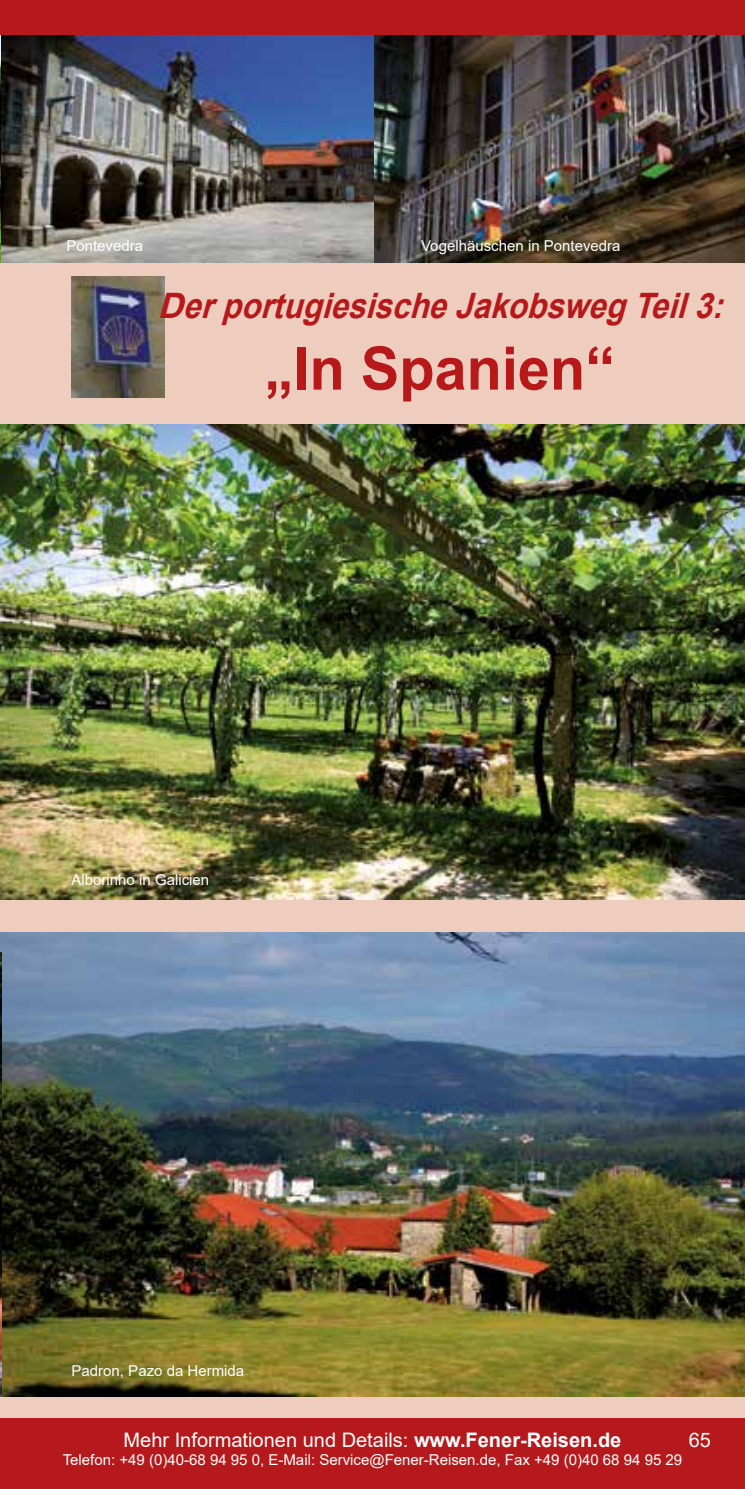
<style>
.page{position:relative;width:745px;height:1489px;background:#fff}
.page>*{position:absolute;margin:0;border:0;box-sizing:border-box;transform-origin:0 0}
.t1{font:700 60px "Arial";color:#b7191a;scale:.96 1}
.t2{font:italic 700 35px "Arial";color:#b7191a}
.t3{font:20px "Arial";color:#fff}
.t4{font:15px "Arial";color:#fff}
.s1{font-weight:700}
</style>
<div class="page">
<div style="left:0;top:0;width:744px;height:1488px;background:#eecdbf"></div>
<div style="left:0;top:0;width:744px;height:35px;background:#b5191b"></div>
<div style="left:0;top:1417px;width:744px;height:71px;background:#b5191b"></div>
<img style="left:0;top:35px;width:744px;height:227px">
<img style="left:1px;top:932px;width:743px;height:463px">
<img style="left:1px;top:424px;width:743px;height:475px">
<img style="left:71px;top:276px;width:94px;height:121px">
<img style="left:0;top:952px;width:1px;height:443px">
<p class="t4" style="left:66px;top:236px;width:78px">Pontevedra</p>
<p class="t4" style="left:421px;top:236px;width:201px">Vogelhäuschen in Pontevedra</p>
<h2 class="t2" style="left:157px;top:280px;width:579px">DerportugiesischeJakobswegTeil3:</h2>
<h1 class="t1" style="left:264px;top:326px;width:366px">„In Spanien“</h1>
<p class="t4" style="left:71px;top:869px;width:139px">Alborinho in Galicien</p>
<p class="t4" style="left:71px;top:1359px;width:174px">Padron, Pazo da Hermida</p>
<h3 class="t3" style="left:123px;top:1426px;width:499px">Mehr Informationen und Details: <span class="s1">www.Fener-Reisen.de</span></h3>
<p class="t4" style="left:63px;top:1449px;width:620px">Telefon: +49 (0)40-68 94 95 0, E-Mail: Service@Fener-Reisen.de, Fax +49 (0)40 68 94 95 29</p>
<h3 class="t3" style="left:688px;top:1426px;width:24px">65</h3>
</div>
